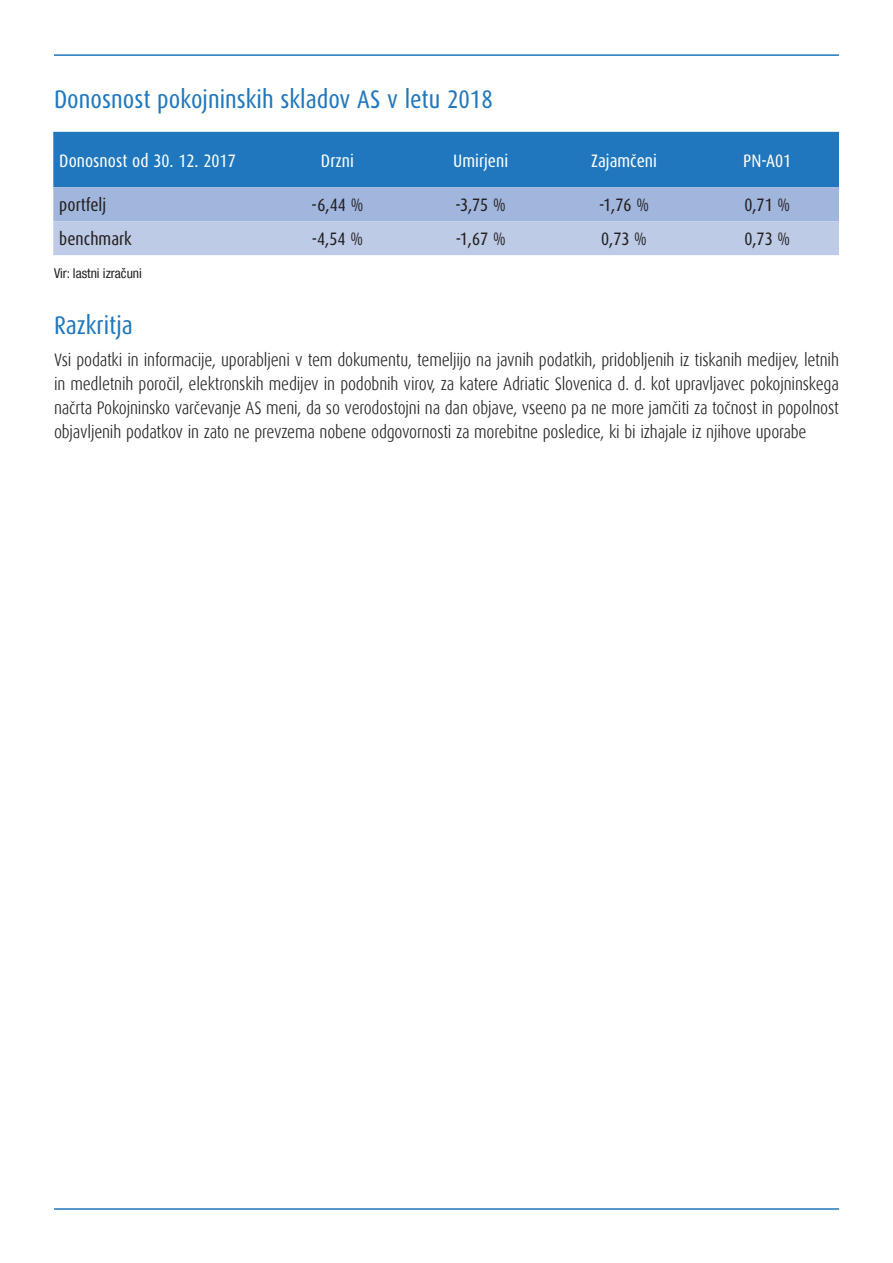
<style>
.page{position:relative;width:893px;height:1263px;background:#fff}
.page>*{position:absolute;margin:0;border:0;box-sizing:border-box;transform-origin:0 0}
.t1{font:25.5px "Dax Condensed";color:#2077bd}
.t2{font:300 18px/24px "Dax Condensed";letter-spacing:-.01em;color:#231f20;text-align:justify}
.t3{font:18px "Dax Condensed";color:#231f20}
.t4{font:18px "Dax Condensed";color:#fff}
.t5{font:condensed 13.5px "Helvetica Neue LT Com";color:#231f20}
</style>
<div class="page">
<hr style="left:54px;top:54px;width:785px;height:2px;background:#2077bd">
<hr style="left:54px;top:1208px;width:785px;height:2px;background:#2077bd">
<svg style="left:53px;top:132px;width:786px;height:123px;background:#6f9fd1"></svg>
<h1 class="t1" style="left:54px;top:85px;width:440px">Donosnost pokojninskih skladov AS v letu 2018</h1>
<p class="t4" style="left:59px;top:150px;width:178px">Donosnost od 30. 12. 2017</p>
<p class="t4" style="left:321px;top:150px;width:34px">Drzni</p>
<p class="t4" style="left:453px;top:150px;width:56px">Umirjeni</p>
<p class="t4" style="left:591px;top:150px;width:67px">Zajamčeni</p>
<p class="t4" style="left:743px;top:150px;width:50px">PN-A01</p>
<p class="t3" style="left:59px;top:195px;width:48px">portfelj</p>
<p class="t3" style="left:312px;top:195px;width:53px">-6,44 %</p>
<p class="t3" style="left:456px;top:195px;width:52px">-3,75 %</p>
<p class="t3" style="left:599px;top:195px;width:51px">-1,76 %</p>
<p class="t3" style="left:744px;top:195px;width:47px">0,71 %</p>
<p class="t3" style="left:59px;top:229px;width:74px">benchmark</p>
<p class="t3" style="left:312px;top:229px;width:53px">-4,54 %</p>
<p class="t3" style="left:456px;top:229px;width:51px">-1,67 %</p>
<p class="t3" style="left:601px;top:229px;width:47px">0,73 %</p>
<p class="t3" style="left:744px;top:229px;width:47px">0,73 %</p>
<p class="t5" style="left:54px;top:265px;width:89px">Vir: lastni izračuni</p>
<h1 class="t1" style="left:54px;top:311px;width:80px">Razkritja</h1>
<p class="t2" style="left:54px;top:348px;width:786px">Vsi podatki in informacije, uporabljeni v tem dokumentu, temeljijo na javnih podatkih, pridobljenih iz tiskanih medijev, letnih in medletnih poročil, elektronskih medijev in podobnih virov, za katere Adriatic Slovenica d. d. kot upravljavec pokojninskega načrta Pokojninsko varčevanje AS meni, da so verodostojni na dan objave, vseeno pa ne more jamčiti za točnost in popolnost objavljenih podatkov in zato ne prevzema nobene odgovornosti za morebitne posledice, ki bi izhajale iz njihove uporabe</p>
</div>
